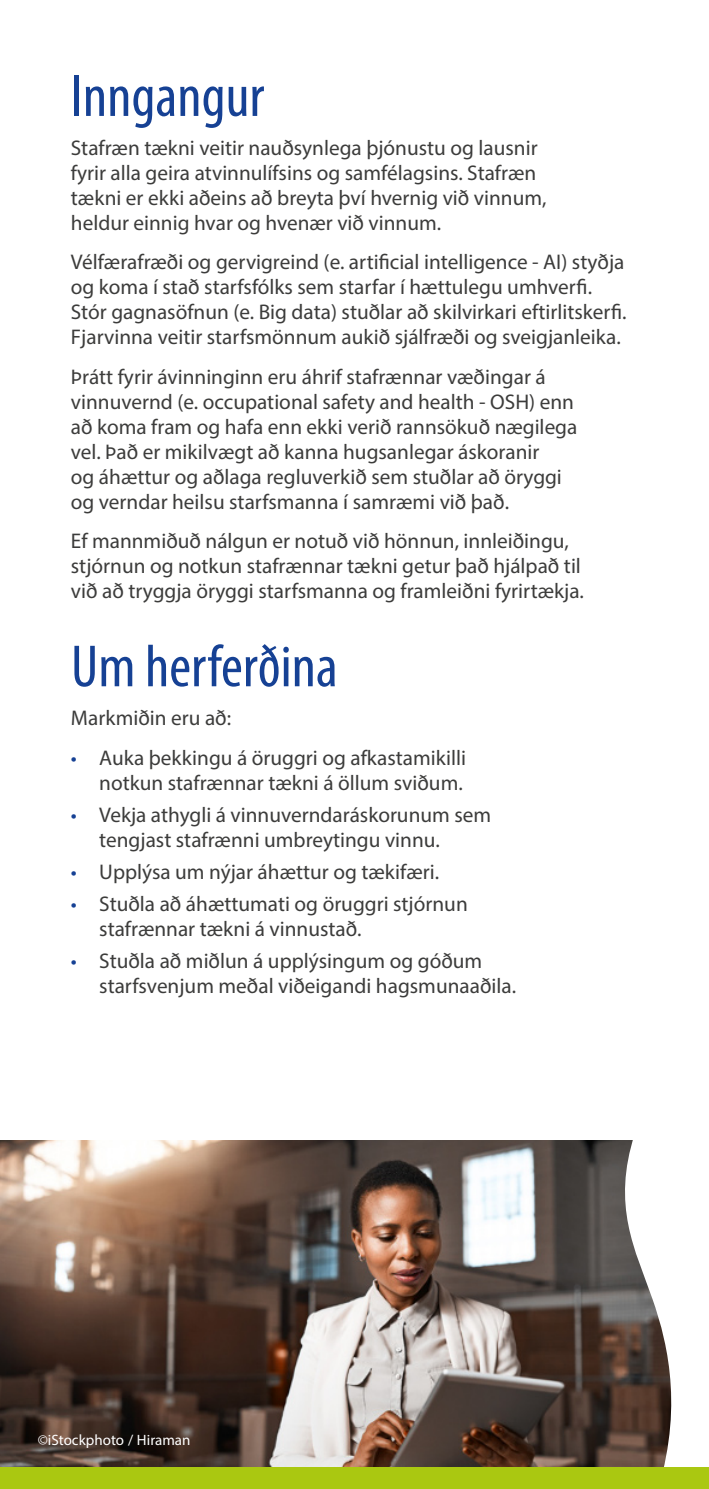
<style>
.page{position:relative;width:709px;height:1489px;background:#fff}
.page>*{position:absolute;margin:0;border:0;box-sizing:border-box;transform-origin:0 0}
.Title_H1{font:condensed 60px "Myriad Pro";color:#164194}
.t1{font:21.25px/25px "Myriad Pro";color:#3c3c3b}
.t2{font:15px "Myriad Pro";color:#fff}
.s1{color:#164194}
</style>
<div class="page">
<img style="left:0;top:1140px;width:611px;height:327px">
<svg style="left:611px;top:1140px;width:61px;height:327px"></svg>
<div style="left:0;top:1467px;width:709px;height:21px;background:#aac811"></div>
<h1 class="Title_H1" style="left:71px;top:60px;width:195px">Inngangur</h1>
<p class="t1" style="left:71px;top:135px;width:477px">Stafræn tækni veitir nauðsynlega þjónustu og lausnir fyrir alla geira atvinnulífsins og samfélagsins. Stafræn tækni er ekki aðeins að breyta því hvernig við vinnum, heldur einnig hvar og hvenær við vinnum.</p>
<p class="t1" style="left:71px;top:249px;width:557px">Vélfærafræði og gervigreind (e. artificial intelligence - AI) styðja og koma í stað starfsfólks sem starfar í hættulegu umhverfi.<br>Stór gagnasöfnun (e. Big data) stuðlar að skilvirkari eftirlitskerfi.<br>Fjarvinna veitir starfsmönnum aukið sjálfræði og sveigjanleika.</p>
<p class="t1" style="left:71px;top:363px;width:508px">Þrátt fyrir ávinninginn eru áhrif stafrænnar væðingar á vinnuvernd (e. occupational safety and health - OSH) enn að koma fram og hafa enn ekki verið rannsökuð nægilega vel. Það er mikilvægt að kanna hugsanlegar áskoranir<br>og áhættur og aðlaga regluverkið sem stuðlar að öryggi og verndar heilsu starfsmanna í samræmi við það.</p>
<p class="t1" style="left:71px;top:527px;width:514px">Ef mannmiðuð nálgun er notuð við hönnun, innleiðingu, stjórnun og notkun stafrænnar tækni getur það hjálpað til við að tryggja öryggi starfsmanna og framleiðni fyrirtækja.</p>
<h1 class="Title_H1" style="left:71px;top:630px;width:268px">Um herferðina</h1>
<p class="t1" style="left:71px;top:705px;width:162px">Markmiðin eru að:</p>
<p class="t1" style="left:71px;top:744px;width:397px;text-align:right"><span class="s1">•</span> Auka þekkingu á öruggri og afkastamikilli notkun stafrænnar tækni á öllum sviðum.</p>
<p class="t1" style="left:99px;top:801px;width:393px;text-indent:-28px"><span class="s1">•</span> Vekja athygli á vinnuverndaráskorunum sem tengjast stafrænni umbreytingu vinnu.</p>
<p class="t1" style="left:71px;top:858px;width:370px"><span class="s1">•</span> Upplýsa um nýjar áhættur og tækifæri.</p>
<p class="t1" style="left:99px;top:891px;width:370px;text-indent:-28px"><span class="s1">•</span> Stuðla að áhættumati og öruggri stjórnun stafrænnar tækni á vinnustað.</p>
<p class="t1" style="left:99px;top:948px;width:418px;text-indent:-28px"><span class="s1">•</span> Stuðla að miðlun á upplýsingum og góðum starfsvenjum meðal viðeigandi hagsmunaaðila.</p>
<p class="t2" style="left:38px;top:1430px;width:154px">©iStockphoto / Hiraman</p>
</div>
